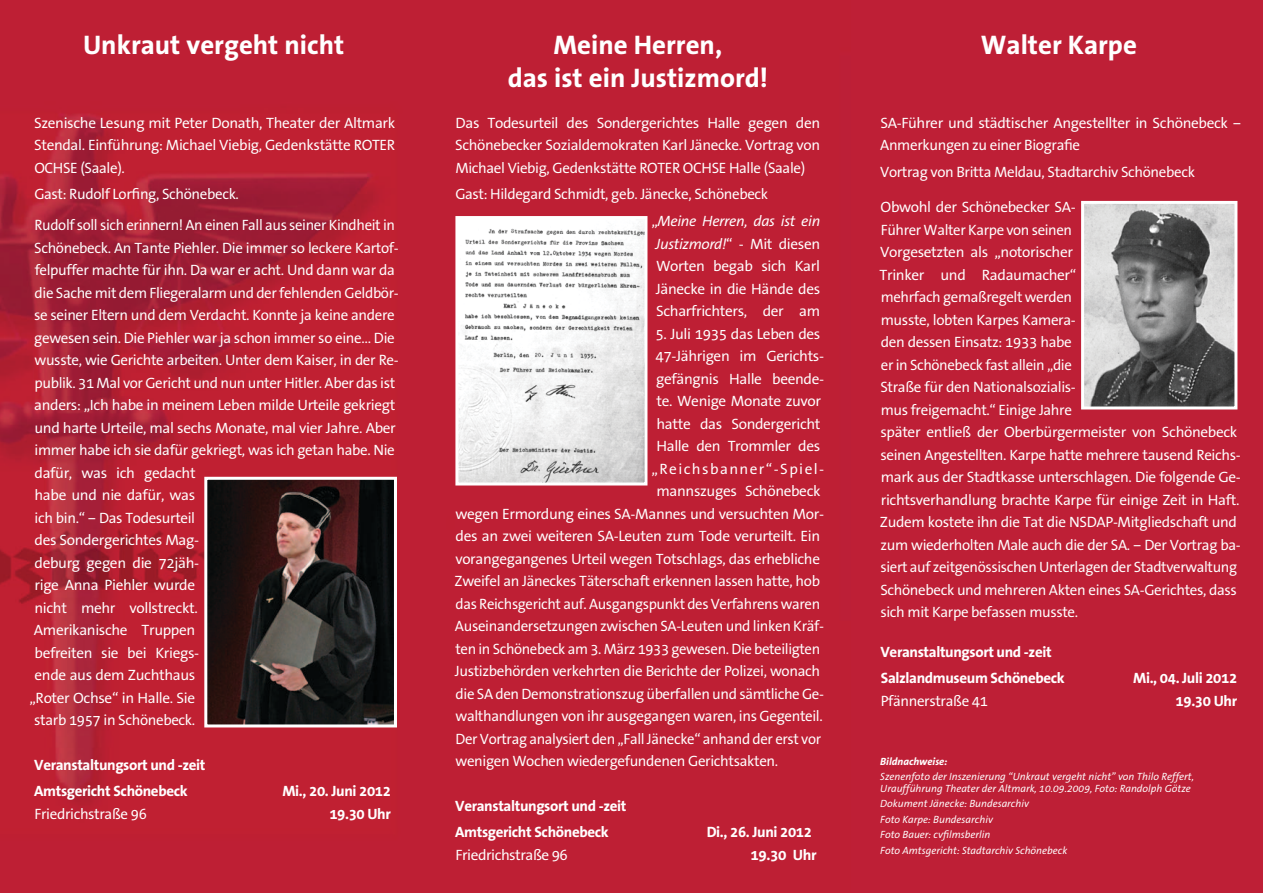
<style>
.page{position:relative;width:1263px;height:893px;background:#fff}
.page>*{position:absolute;margin:0;border:0;box-sizing:border-box;transform-origin:0 0}
.t1{font:700 27px/32.4px "The Sans Office";color:#fff;text-align:center}
.t2{font:15px/22.5px "The Sans Office";letter-spacing:-.025em;color:#fff}
.t3{font:700 15px/26.5px "The Sans Office";letter-spacing:-.025em;color:#fff}
.t4{font:italic 10.5px/15.6px "The Sans Office";color:#fff}
.s1{font-style:italic}
.s2{font-weight:700}
</style>
<div class="page">
<img style="left:0;top:0;width:851px;height:893px">
<div style="left:851px;top:0;width:412px;height:893px;background:#be1f36"></div>
<img style="left:208px;top:481px;width:185px;height:242px">
<div style="left:204px;top:477px;width:193px;height:250px;border:3px solid #fff"></div>
<img style="left:459px;top:220px;width:184px;height:261px">
<div style="left:455px;top:216px;width:192px;height:269px;border:3px solid #fff"></div>
<img style="left:1085px;top:205px;width:148px;height:200px">
<div style="left:1081px;top:201px;width:156px;height:208px;border:3px solid #fff"></div>
<h1 class="t1" style="left:83px;top:30px;width:263px">Unkraut vergeht nicht</h1>
<p class="t2" style="left:34px;top:112px;width:363px;text-align:justify">Szenische Lesung mit Peter Donath, Theater der Altmark Stendal. Einführung: Michael Viebig, Gedenkstätte ROTER OCHSE (Saale).</p>
<p class="t2" style="left:34px;top:179px;width:362px;line-height:31px">Gast: Rudolf Lorfing, Schönebeck.<br>Rudolf soll sich erinnern! An einen Fall aus seiner Kindheit in</p>
<p class="t2" style="left:34px;top:237px;width:366px">Schönebeck. An Tante Piehler. Die immer so leckere Kartof&shy;felpuffer machte für ihn. Da war er acht. Und dann war da die Sache mit dem Fliegeralarm und der fehlenden Geldbör&shy;se seiner Eltern und dem Verdacht. Konnte ja keine andere gewesen sein. Die Piehler war ja schon immer so eine… Die wusste, wie Gerichte arbeiten. Unter dem Kaiser, in der Re&shy;publik. 31 Mal vor Gericht und nun unter Hitler. Aber das ist anders: „Ich habe in meinem Leben milde Urteile gekriegt und harte Urteile, mal sechs Monate, mal vier Jahre. Aber immer habe ich sie dafür gekriegt, was ich getan habe. Nie</p>
<p class="t2" style="left:29px;top:462px;width:171px;text-align:center">dafür, was ich gedacht habe und nie dafür, was ich bin.“ – Das Todesurteil des Sondergerichtes Mag&shy;deburg gegen die 72jäh&shy;rige Anna Piehler wurde nicht mehr vollstreckt.<br>Amerikanische Truppen befreiten sie bei Kriegs&shy;ende aus dem Zuchthaus „Roter Ochse“ in Halle. Sie starb 1957 in Schönebeck.</p>
<p class="t3" style="left:34px;top:752px;width:173px">Veranstaltungsort und -zeit<br>Amtsgericht Schönebeck</p>
<p class="t2" style="left:34px;top:803px;width:114px">Friedrichstraße 96</p>
<p class="t3" style="left:282px;top:781px;width:110px;line-height:22.2px;text-align:right">Mi., 20. Juni 2012<br>19.30 Uhr</p>
<h1 class="t1" style="left:508px;top:30px;width:262px">Meine Herren,<br>das ist ein Justizmord!</h1>
<p class="t2" style="left:455px;top:112px;width:367px;text-align:justify">Das Todesurteil des Sondergerichtes Halle gegen den Schönebecker Sozialdemokraten Karl Jänecke. Vortrag von Michael Viebig, Gedenkstätte ROTER OCHSE Halle (Saale)</p>
<p class="t2" style="left:455px;top:184px;width:314px">Gast: Hildegard Schmidt, geb. Jänecke, Schönebeck</p>
<p class="t2" style="left:651px;top:210px;width:170px;text-align:justify">„<span class="s1">Meine Herren, das ist ein Justizmord!</span>“ - Mit diesen Worten begab sich Karl Jänecke in die Hände des Scharfrichters, der am</p>
<p class="t2" style="left:651px;top:323px;width:174px;text-align:center">5. Juli 1935 das Leben des<br>47-Jährigen im Gerichts&shy;gefängnis Halle beende&shy;te. Wenige Monate zuvor hatte das Sondergericht<br>Halle den Trommler des „Reichsbanner“-Spiel&shy;mannszuges Schönebeck</p>
<p class="t2" style="left:455px;top:503px;width:371px">wegen Ermordung eines SA-Mannes und versuchten Mor&shy;des an zwei weiteren SA-Leuten zum Tode verurteilt. Ein vorangegangenes Urteil wegen Totschlags, das erhebliche Zweifel an Jäneckes Täterschaft erkennen lassen hatte, hob das Reichsgericht auf. Ausgangspunkt des Verfahrens waren Auseinandersetzungen zwischen SA-Leuten und linken Kräf&shy;ten in Schönebeck am 3. März 1933 gewesen. Die beteiligten Justizbehörden verkehrten die Berichte der Polizei, wonach die SA den Demonstrationszug überfallen und sämtliche Ge&shy;walthandlungen von ihr ausgegangen waren, ins Gegenteil.<br>Der Vortrag analysiert den „Fall Jänecke“ anhand der erst vor wenigen Wochen wiedergefundenen Gerichtsakten.</p>
<p class="t3" style="left:455px;top:793px;width:173px">Veranstaltungsort und -zeit<br>Amtsgericht Schönebeck</p>
<p class="t3" style="left:707px;top:819px;width:107px">Di., 26. Juni 2012</p>
<p class="t2" style="left:455px;top:844px;width:114px">Friedrichstraße 96</p>
<p class="t3" style="left:750px;top:842px;width:68px">19.30 Uhr</p>
<h1 class="t1" style="left:981px;top:30px;width:158px">Walter Karpe</h1>
<p class="t2" style="left:880px;top:112px;width:363px">SA-Führer und städtischer Angestellter in Schönebeck –<br>Anmerkungen zu einer Biografie</p>
<p class="t2" style="left:880px;top:161px;width:316px">Vortrag von Britta Meldau, Stadtarchiv Schönebeck</p>
<p class="t2" style="left:880px;top:196px;width:198px">Obwohl der Schönebecker SA-<br>Führer Walter Karpe von seinen<br>Vorgesetzten als „notorischer<br>Trinker und Radaumacher“ mehrfach gemaßregelt werden musste, lobten Karpes Kamera&shy;den dessen Einsatz: 1933 habe er in Schönebeck fast allein „die<br>Straße für den Nationalsozialis&shy;mus freigemacht.“ Einige Jahre</p>
<p class="t2" style="left:880px;top:421px;width:362px">später entließ der Oberbürgermeister von Schönebeck seinen Angestellten. Karpe hatte mehrere tausend Reichs&shy;mark aus der Stadtkasse unterschlagen. Die folgende Ge&shy;richtsverhandlung brachte Karpe für einige Zeit in Haft.<br>Zudem kostete ihn die Tat die NSDAP-Mitgliedschaft und zum wiederholten Male auch die der SA. – Der Vortrag ba&shy;siert auf zeitgenössischen Unterlagen der Stadtverwaltung Schönebeck und mehreren Akten eines SA-Gerichtes, dass sich mit Karpe befassen musste.</p>
<p class="t3" style="left:880px;top:639px;width:186px">Veranstaltungsort und -zeit<br>Salzlandmuseum Schönebeck</p>
<p class="t3" style="left:1133px;top:665px;width:106px">Mi., 04. Juli 2012</p>
<p class="t2" style="left:881px;top:690px;width:109px">Pfännerstraße 41</p>
<p class="t3" style="left:1175px;top:688px;width:63px">19.30 Uhr</p>
<p class="t4" style="left:880px;top:755px;width:315px;line-height:14.1px"><span class="s2">Bildnachweise:<br></span>Szenenfoto der Inszenierung “Unkraut vergeht nicht” von Thilo Reffert,</p>
<p class="t4" style="left:880px;top:781px;width:312px">Uraufführung Theater der Altmark, 10.09.2009, Foto: Randolph Götze Dokument Jänecke: Bundesarchiv<br>Foto Karpe: Bundesarchiv<br>Foto Bauer: cvfilmsberlin<br>Foto Amtsgericht: Stadtarchiv Schönebeck</p>
</div>
